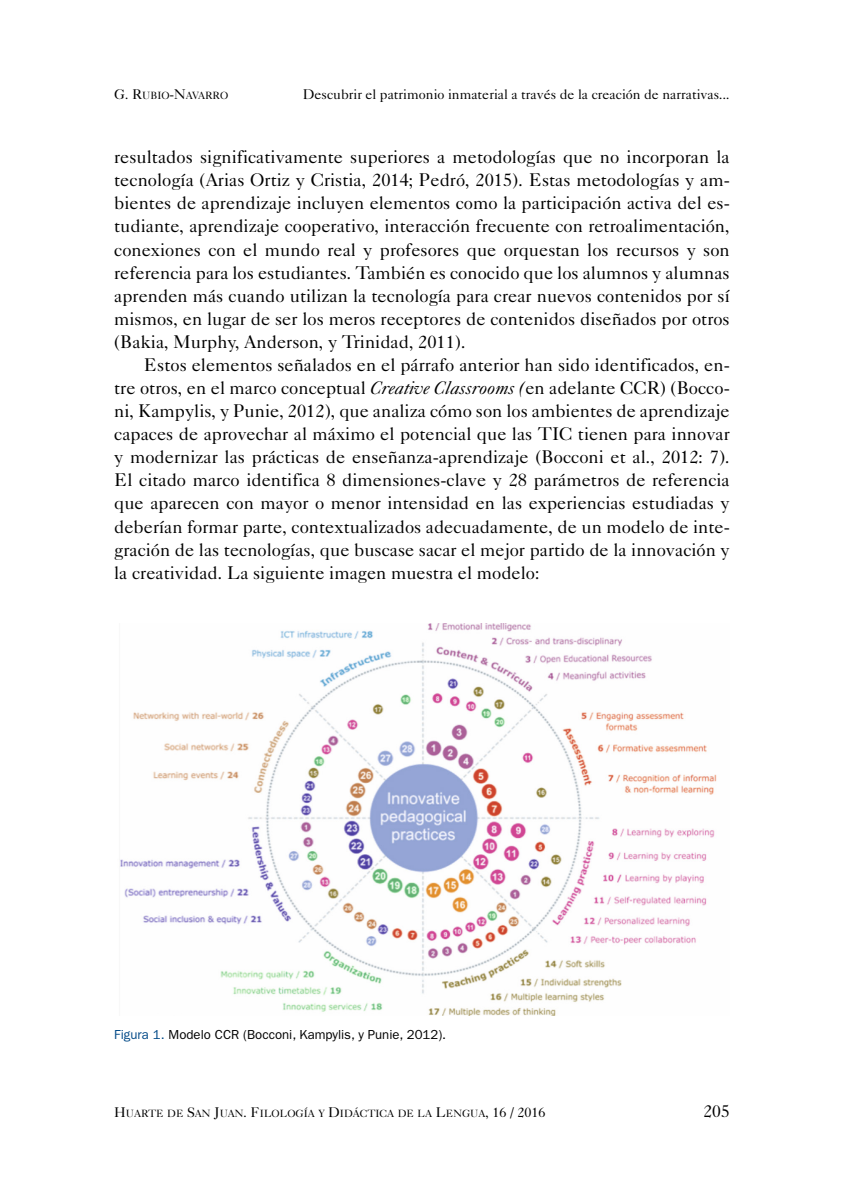
<style>
.page{position:relative;width:844px;height:1191px;background:#fff}
.page>*{position:absolute;margin:0;border:0;box-sizing:border-box;transform-origin:0 0}
.t1{font:18.38px/23.1px "Caslon Five Forty";color:#000;text-align:justify}
.t2{font:17.5px "Caslon Five Forty";color:#000}
.t3{font:14px "Caslon Five Forty";color:#000}
.t4{font:13.12px "Franklin Gothic";color:#000}
.t5{font:10.5px "Caslon Five Forty";color:#000}
.s1{font-size:14px}
.s2{font-style:italic}
.s3{color:#004987}
</style>
<div class="page">
<img style="left:120px;top:623px;width:597px;height:392px">
<p class="t5" style="left:114px;top:89px;width:116px"><span class="s1">G. R</span>UBIO<span class="s1">-N</span>AVARRO</p>
<p class="t3" style="left:303px;top:86px;width:428px">Descubrir el patrimonio inmaterial a través de la creación de narrativas...</p>
<p class="t1" style="left:114px;top:145px;width:617px">resultados significativamente superiores a metodologías que no incorporan la tecnología (Arias Ortiz y Cristia, 2014; Pedró, 2015). Estas metodologías y am&shy;bientes de aprendizaje incluyen elementos como la participación activa del es&shy;tudiante, aprendizaje cooperativo, interacción frecuente con retroalimentación, conexiones con el mundo real y profesores que orquestan los recursos y son referencia para los estudiantes. También es conocido que los alumnos y alumnas aprenden más cuando utilizan la tecnología para crear nuevos contenidos por sí mismos, en lugar de ser los meros receptores de contenidos diseñados por otros (Bakia, Murphy, Anderson, y Trinidad, 2011).</p>
<p class="t1" style="left:114px;top:353px;width:617px;text-indent:30px">Estos elementos señalados en el párrafo anterior han sido identificados, en&shy;tre otros, en el marco conceptual <span class="s2">Creative Classrooms (</span>en adelante CCR) (Bocco&shy;ni, Kampylis, y Punie, 2012), que analiza cómo son los ambientes de aprendizaje capaces de aprovechar al máximo el potencial que las TIC tienen para innovar y modernizar las prácticas de enseñanza-aprendizaje (Bocconi et al., 2012: 7).<br>El citado marco identifica 8 dimensiones-clave y 28 parámetros de referencia que aparecen con mayor o menor intensidad en las experiencias estudiadas y deberían formar parte, contextualizados adecuadamente, de un modelo de inte&shy;gración de las tecnologías, que buscase sacar el mejor partido de la innovación y la creatividad. La siguiente imagen muestra el modelo:</p>
<p class="t4" style="left:114px;top:1027px;width:333px"><span class="s3">Figura 1.</span> Modelo CCR (Bocconi, Kampylis, y Punie, 2012).</p>
<p class="t5" style="left:114px;top:1106px;width:432px"><span class="s1">H</span>UARTE DE <span class="s1">S</span>AN <span class="s1">J</span>UAN<span class="s1">. F</span>ILOLOGÍA Y <span class="s1">D</span>IDÁCTICA DE LA <span class="s1">L</span>ENGUA<span class="s1">, 16 / 2016</span></p>
<p class="t2" style="left:703px;top:1100px;width:28px">205</p>
</div>
